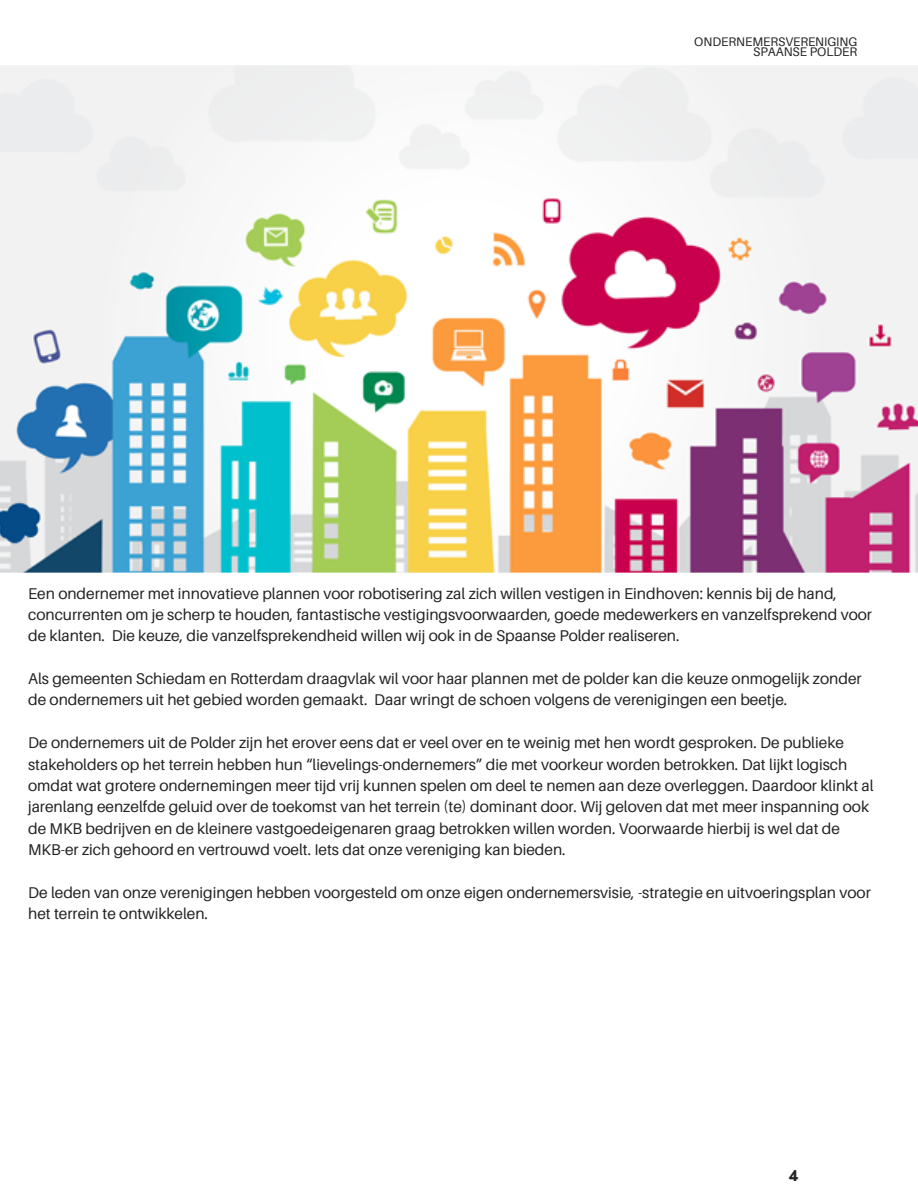
<style>
.page{position:relative;width:918px;height:1188px;background:#fff}
.page>*{position:absolute;margin:0;border:0;box-sizing:border-box;transform-origin:0 0}
.t1{font:15.6px/21.3px "Aileron";color:#222}
.t2{font:700 15.6px "Kollektif";color:#222}
.t3{font:12.45px/10.2px "Aileron";color:#222;text-align:right}
</style>
<div class="page">
<img style="left:0;top:65px;width:918px;height:508px">
<p class="t3" style="left:694px;top:36px;width:165px">ONDERNEMERSVERENIGING<br>SPAANSE POLDER</p>
<p class="t1" style="left:28px;top:582px;width:845px">Een ondernemer met innovatieve plannen voor robotisering zal zich willen vestigen in Eindhoven: kennis bij de hand, concurrenten om je scherp te houden, fantastische vestigingsvoorwaarden, goede medewerkers en vanzelfsprekend voor de klanten. Die keuze, die vanzelfsprekendheid willen wij ook in de Spaanse Polder realiseren.</p>
<p class="t1" style="left:28px;top:668px;width:835px">Als gemeenten Schiedam en Rotterdam draagvlak wil voor haar plannen met de polder kan die keuze onmogelijk zonder de ondernemers uit het gebied worden gemaakt. Daar wringt de schoen volgens de verenigingen een beetje.</p>
<p class="t1" style="left:28px;top:732px;width:847px">De ondernemers uit de Polder zijn het erover eens dat er veel over en te weinig met hen wordt gesproken. De publieke stakeholders op het terrein hebben hun “lievelings-ondernemers” die met voorkeur worden betrokken. Dat lijkt logisch omdat wat grotere ondernemingen meer tijd vrij kunnen spelen om deel te nemen aan deze overleggen. Daardoor klinkt al jarenlang eenzelfde geluid over de toekomst van het terrein (te) dominant door. Wij geloven dat met meer inspanning ook de MKB bedrijven en de kleinere vastgoedeigenaren graag betrokken willen worden. Voorwaarde hierbij is wel dat de MKB-er zich gehoord en vertrouwd voelt. Iets dat onze vereniging kan bieden.</p>
<p class="t1" style="left:28px;top:881px;width:844px">De leden van onze verenigingen hebben voorgesteld om onze eigen ondernemersvisie, -strategie en uitvoeringsplan voor het terrein te ontwikkelen.</p>
<p class="t2" style="left:788px;top:1169px;width:12px">4</p>
</div>
